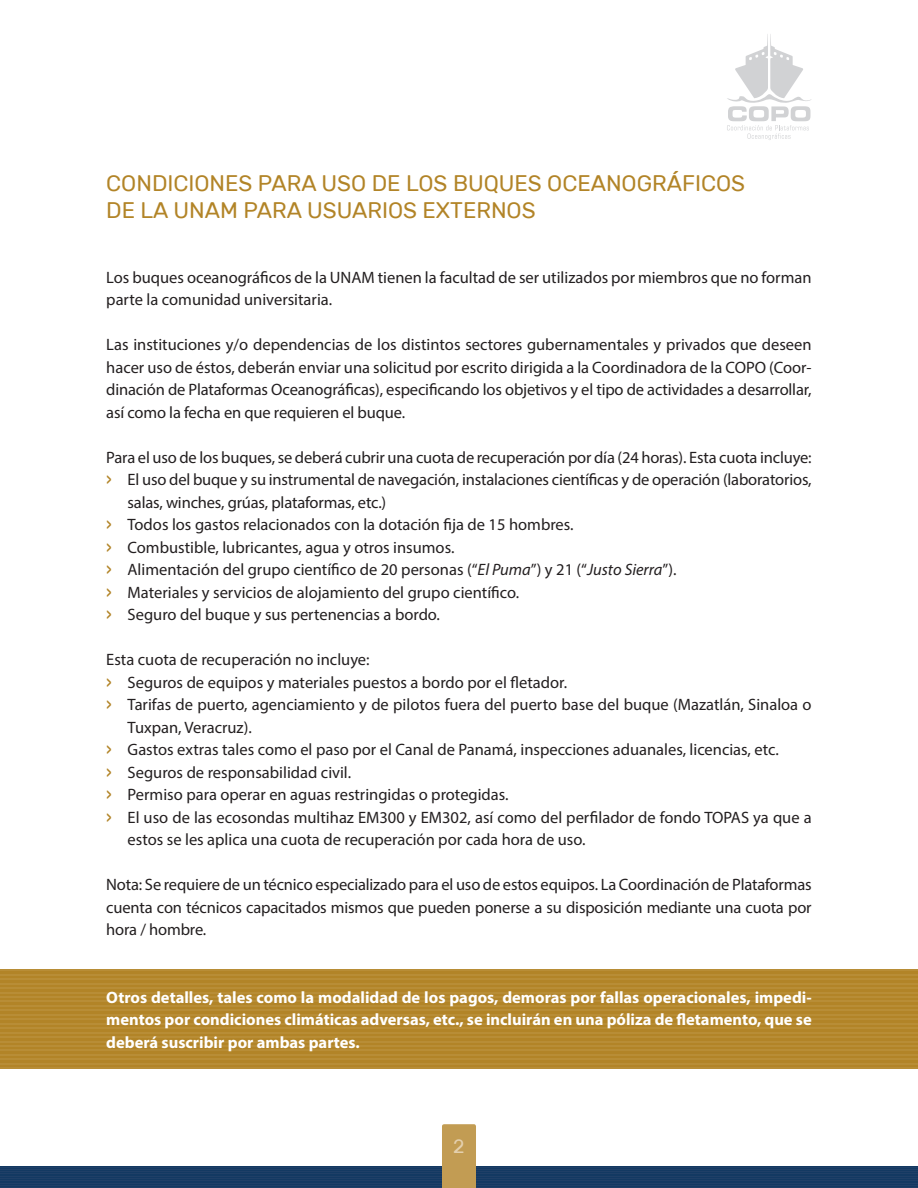
<style>
.page{position:relative;width:918px;height:1188px;background:#fff}
.page>*{position:absolute;margin:0;border:0;box-sizing:border-box;transform-origin:0 0}
.Capitulo{font:22.5px "Rubik";color:#b28427}
.Capitulo-2{font:19.5px "Rubik";color:#e4d0ae}
.Cuerpo_de_texto{font:16.5px/22.5px "Myriad Pro";color:#231f20}
.Cuerpo_de_texto-2{font:700 16.5px/22.5px "Myriad Pro";color:#fff;text-align:justify}
.s1{font-family:"Rubik";color:#b28427}
.s2{font-style:italic}
</style>
<div class="page">
<div style="left:0;top:1167px;width:918px;height:21px;background:#133962"></div>
<hr style="left:0;top:1185px;width:918px;height:1px;background:#1f3f67">
<hr style="left:0;top:1169px;width:918px;height:1px;background:#1f3f67">
<hr style="left:0;top:1187px;width:918px;height:1px;background:#1f3f67">
<hr style="left:0;top:1171px;width:918px;height:1px;background:#1f3f67">
<hr style="left:0;top:1174px;width:918px;height:1px;background:#1f3f67">
<hr style="left:0;top:1176px;width:918px;height:1px;background:#1f3f67">
<hr style="left:0;top:1178px;width:918px;height:1px;background:#1f3f67">
<hr style="left:0;top:1181px;width:918px;height:1px;background:#1f3f67">
<hr style="left:0;top:1167px;width:918px;height:1px;background:#1f3f67">
<hr style="left:0;top:1183px;width:918px;height:1px;background:#1f3f67">
<svg style="left:727px;top:34px;width:84px;height:106px"></svg>
<div style="left:442px;top:1124px;width:34px;height:64px;background:#c29c53"></div>
<div style="left:0;top:970px;width:918px;height:99px;background:linear-gradient(to right,#b4862b,#b4862b)"></div>
<hr style="left:0;top:1032px;width:918px;height:1px;background:#b88d36">
<hr style="left:0;top:970px;width:918px;height:1px;background:#b88d36">
<hr style="left:0;top:1063px;width:918px;height:1px;background:#b88d36">
<hr style="left:0;top:1001px;width:918px;height:1px;background:#b88d36">
<hr style="left:0;top:1037px;width:918px;height:1px;background:#b88d36">
<hr style="left:0;top:974px;width:918px;height:1px;background:#b88d36">
<hr style="left:0;top:1068px;width:918px;height:1px;background:#b88d36">
<hr style="left:0;top:1005px;width:918px;height:1px;background:#b88d36">
<hr style="left:0;top:1041px;width:918px;height:1px;background:#b88d36">
<hr style="left:0;top:979px;width:918px;height:1px;background:#b88d36">
<hr style="left:0;top:1010px;width:918px;height:1px;background:#b88d36">
<hr style="left:0;top:1045px;width:918px;height:2px;background:#b88d36">
<hr style="left:0;top:983px;width:918px;height:1px;background:#b88d36">
<hr style="left:0;top:1014px;width:918px;height:1px;background:#b88d36">
<hr style="left:0;top:1050px;width:918px;height:1px;background:#b88d36">
<hr style="left:0;top:987px;width:918px;height:2px;background:#b88d36">
<hr style="left:0;top:1019px;width:918px;height:1px;background:#b88d36">
<hr style="left:0;top:1054px;width:918px;height:1px;background:#b88d36">
<hr style="left:0;top:992px;width:918px;height:1px;background:#b88d36">
<hr style="left:0;top:1023px;width:918px;height:1px;background:#b88d36">
<hr style="left:0;top:1059px;width:918px;height:1px;background:#b88d36">
<hr style="left:0;top:996px;width:918px;height:2px;background:#b88d36">
<hr style="left:0;top:1028px;width:918px;height:1px;background:#b88d36">
<p class="Capitulo" style="left:106px;top:171px;width:640px">CONDICIONES PARA USO DE LOS BUQUES OCEANOGRÁFICOS</p>
<p class="Capitulo" style="left:106px;top:198px;width:431px">DE LA UNAM PARA USUARIOS EXTERNOS</p>
<p class="Cuerpo_de_texto" style="left:106px;top:266px;width:707px">Los buques oceanográficos de la UNAM tienen la facultad de ser utilizados por miembros que no forman parte la comunidad universitaria.</p>
<p class="Cuerpo_de_texto" style="left:106px;top:333px;width:707px;text-align:justify">Las instituciones y/o dependencias de los distintos sectores gubernamentales y privados que deseen hacer uso de éstos, deberán enviar una solicitud por escrito dirigida a la Coordinadora de la COPO (Coor&shy;dinación de Plataformas Oceanográficas), especificando los objetivos y el tipo de actividades a desarrollar, así como la fecha en que requieren el buque.</p>
<p class="Cuerpo_de_texto" style="left:106px;top:446px;width:707px">Para el uso de los buques, se deberá cubrir una cuota de recuperación por día (24 horas). Esta cuota incluye:</p>
<p class="Cuerpo_de_texto" style="left:128px;top:468px;width:686px;text-indent:-21px"><span class="s1">›</span> El uso del buque y su instrumental de navegación, instalaciones científicas y de operación (laboratorios, salas, winches, grúas, plataformas, etc.)</p>
<p class="Cuerpo_de_texto" style="left:106px;top:513px;width:469px"><span class="s1">›</span> Todos los gastos relacionados con la dotación fija de 15 hombres.</p>
<p class="Cuerpo_de_texto" style="left:106px;top:536px;width:350px"><span class="s1">›</span> Combustible, lubricantes, agua y otros insumos.</p>
<p class="Cuerpo_de_texto" style="left:106px;top:558px;width:572px"><span class="s1">›</span> Alimentación del grupo científico de 20 personas (“<span class="s2">El Puma</span>”) y 21 (“<span class="s2">Justo Sierra</span>”).</p>
<p class="Cuerpo_de_texto" style="left:106px;top:581px;width:414px"><span class="s1">›</span> Materiales y servicios de alojamiento del grupo científico.</p>
<p class="Cuerpo_de_texto" style="left:106px;top:603px;width:335px"><span class="s1">›</span> Seguro del buque y sus pertenencias a bordo.</p>
<p class="Cuerpo_de_texto" style="left:106px;top:648px;width:265px">Esta cuota de recuperación no incluye:</p>
<p class="Cuerpo_de_texto" style="left:106px;top:671px;width:462px"><span class="s1">›</span> Seguros de equipos y materiales puestos a bordo por el fletador.</p>
<p class="Cuerpo_de_texto" style="left:128px;top:693px;width:686px;text-indent:-21px"><span class="s1">›</span> Tarifas de puerto, agenciamiento y de pilotos fuera del puerto base del buque (Mazatlán, Sinaloa o<br>Tuxpan, Veracruz).</p>
<p class="Cuerpo_de_texto" style="left:106px;top:738px;width:674px"><span class="s1">›</span> Gastos extras tales como el paso por el Canal de Panamá, inspecciones aduanales, licencias, etc.</p>
<p class="Cuerpo_de_texto" style="left:106px;top:761px;width:246px"><span class="s1">›</span> Seguros de responsabilidad civil.</p>
<p class="Cuerpo_de_texto" style="left:106px;top:783px;width:404px"><span class="s1">›</span> Permiso para operar en aguas restringidas o protegidas.</p>
<p class="Cuerpo_de_texto" style="left:128px;top:806px;width:686px;text-indent:-21px"><span class="s1">›</span> El uso de las ecosondas multihaz EM300 y EM302, así como del perfilador de fondo TOPAS ya que a estos se les aplica una cuota de recuperación por cada hora de uso.</p>
<p class="Cuerpo_de_texto" style="left:106px;top:873px;width:707px;text-align:justify">Nota: Se requiere de un técnico especializado para el uso de estos equipos. La Coordinación de Plataformas cuenta con técnicos capacitados mismos que pueden ponerse a su disposición mediante una cuota por hora / hombre.</p>
<p class="Cuerpo_de_texto-2" style="left:106px;top:985px;width:707px">Otros detalles, tales como la modalidad de los pagos, demoras por fallas operacionales, impedi&shy;mentos por condiciones climáticas adversas, etc., se incluirán en una póliza de fletamento, que se deberá suscribir por ambas partes.</p>
<p class="Capitulo-2" style="left:453px;top:1135px;width:13px">2</p>
</div>
